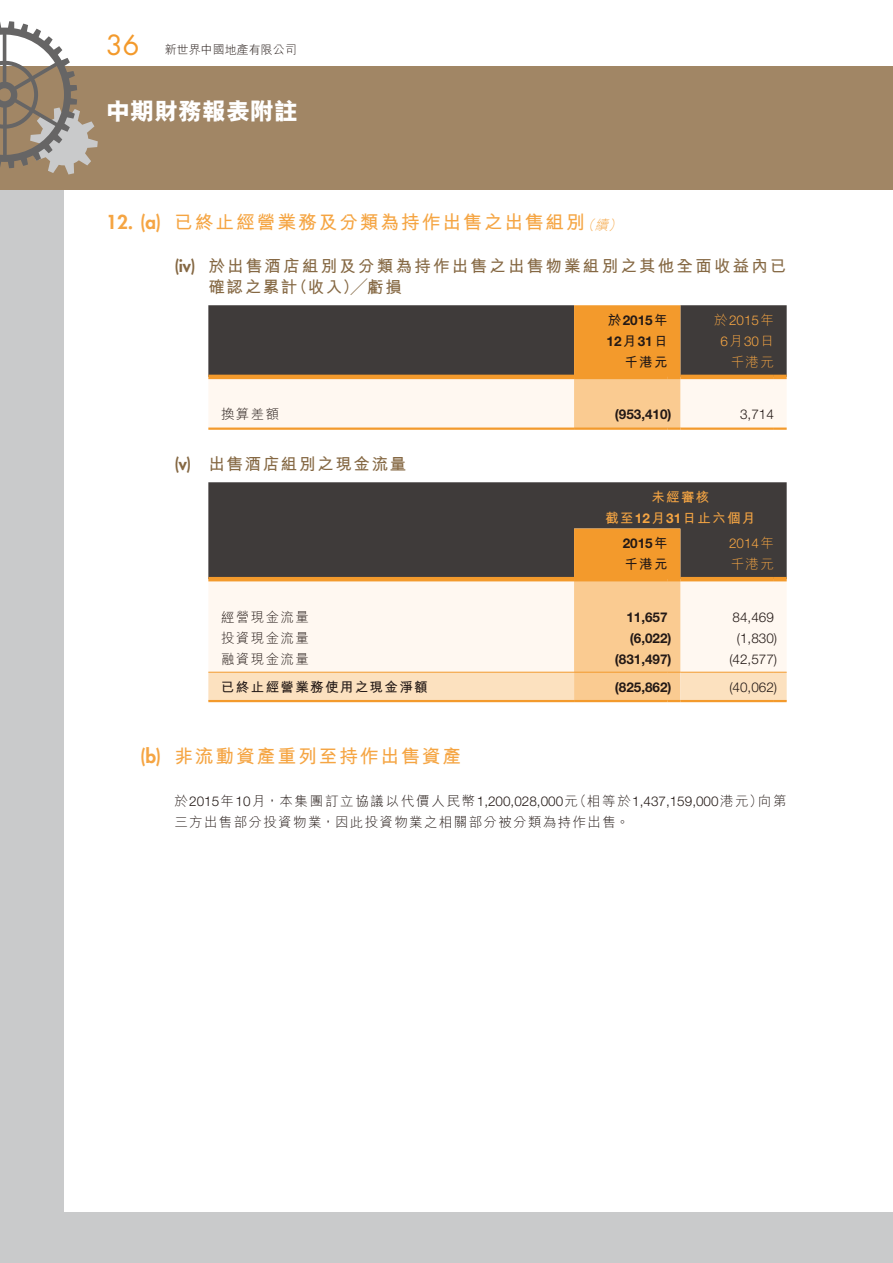
<style>
.page{position:relative;width:893px;height:1263px;background:#fff}
.page>*{position:absolute;margin:0;border:0;box-sizing:border-box;transform-origin:0 0}
.t1{font:27px "Futura Std";color:#f39a2c}
.t2{font:800 24px "M Hei HK";color:#fff}
.t3{font:700 18.75px "M Hei HK";letter-spacing:.1em;color:#f5a543}
.t4{font:700 16.5px/21px "M Hei HK";letter-spacing:.135em;color:#856843}
.t5{font:700 16.5px "M Hei HK";letter-spacing:.1em;color:#856843}
.t6{font:300 13.5px "Helvetica Neue LT Std";color:#231916}
.t7{font:700 13.5px/21px "Helvetica Neue LT Std";color:#231916}
.t8{font:300 13.5px "M Hei HK";letter-spacing:.1em;color:#231916}
.t9{font:700 13.5px "M Hei HK";letter-spacing:.1em;color:#231916}
.t10{font:300 13.5px/21px "Helvetica Neue LT Std";color:#f5a543;text-align:center}
.t11{font:700 13.5px/21px "M Hei HK";letter-spacing:.1em;color:#f5a543;text-align:center}
.t12{font:300 13.5px "M Hei HK";letter-spacing:.1em;color:#f5a543}
.t13{font:300 12px "M Hei HK";color:#231916}
.s1{font-family:"Futura Std";font-weight:800}
.s2{font-weight:300;font-style:italic;font-size:13.5px}
.s3{font-family:"M Hei HK"}
.s4{font-family:"Helvetica Neue LT Std"}
</style>
<div class="page">
<div style="left:0;top:148px;width:893px;height:1115px;background:#c9cacb"></div>
<div style="left:65px;top:166px;width:828px;height:1046px;background:#fff"></div>
<div style="left:0;top:66px;width:893px;height:123px;background:#a18665"></div>
<svg style="left:0;top:21px;width:98px;height:153px"></svg>
<svg style="left:208px;top:305px;width:579px;height:125px"></svg>
<hr style="left:208px;top:375px;width:366px;height:4px;background:#f39a2c">
<hr style="left:574px;top:375px;width:94px;height:4px;background:#f39a2c">
<hr style="left:668px;top:375px;width:12px;height:4px;background:#f39a2c">
<hr style="left:680px;top:375px;width:94px;height:4px;background:#f39a2c">
<hr style="left:774px;top:375px;width:13px;height:4px;background:#f39a2c">
<div style="left:208px;top:482px;width:579px;height:46px;background:#3f3b3a"></div>
<svg style="left:208px;top:528px;width:579px;height:174px"></svg>
<h1 class="t1" style="left:106px;top:28px;width:35px">36</h1>
<p class="t13" style="left:165px;top:43px;width:133px">新世界中國地產有限公司</p>
<h2 class="t2" style="left:106px;top:99px;width:193px">中期財務報表附註</h2>
<h3 class="t3" style="left:106px;top:209px;width:520px"><span class="s1">12. (a)</span> 已終止經營業務及分類為持作出售之出售組別<span class="s2">（續）</span></h3>
<p class="t4" style="left:208px;top:254px;width:580px;text-indent:-34px"><span class="s1">(iv)</span> 於出售酒店組別及分類為持作出售之出售物業組別之其他全面收益內已確認之累計（收入）╱虧損</p>
<p class="t7" style="left:606px;top:309px;width:63px"><span class="s3">於</span>2015<span class="s3">年<br></span>12<span class="s3">月</span>31<span class="s3">日</span></p>
<p class="t10" style="left:714px;top:309px;width:61px"><span class="s3">於</span>2015<span class="s3">年<br></span>6<span class="s3">月</span>30<span class="s3">日</span></p>
<p class="t9" style="left:624px;top:352px;width:45px">千港元</p>
<p class="t12" style="left:731px;top:355px;width:45px">千港元</p>
<p class="t8" style="left:221px;top:408px;width:60px">換算差額</p>
<p class="t7" style="left:615px;top:404px;width:58px">(953,410)</p>
<p class="t6" style="left:740px;top:406px;width:35px">3,714</p>
<p class="t5" style="left:174px;top:452px;width:234px"><span class="s1">(v)</span> 出售酒店組別之現金流量</p>
<p class="t11" style="left:605px;top:485px;width:152px">未經審核<br>截至<span class="s4">12</span>月<span class="s4">31</span>日止六個月</p>
<p class="t7" style="left:623px;top:532px;width:46px">2015<span class="s3">年</span></p>
<p class="t10" style="left:729px;top:532px;width:46px">2014<span class="s3">年</span></p>
<p class="t9" style="left:624px;top:554px;width:45px">千港元</p>
<p class="t12" style="left:731px;top:557px;width:45px">千港元</p>
<p class="t8" style="left:221px;top:610px;width:89px">經營現金流量</p>
<p class="t7" style="left:626px;top:606px;width:43px">11,657</p>
<p class="t6" style="left:733px;top:609px;width:43px">84,469</p>
<p class="t8" style="left:221px;top:631px;width:89px">投資現金流量</p>
<p class="t7" style="left:630px;top:627px;width:43px">(6,022)</p>
<p class="t6" style="left:737px;top:630px;width:42px">(1,830)</p>
<p class="t8" style="left:221px;top:652px;width:89px">融資現金流量</p>
<p class="t7" style="left:615px;top:648px;width:58px">(831,497)</p>
<p class="t6" style="left:729px;top:651px;width:49px">(42,577)</p>
<p class="t9" style="left:221px;top:677px;width:208px">已終止經營業務使用之現金淨額</p>
<p class="t7" style="left:615px;top:676px;width:58px">(825,862)</p>
<p class="t6" style="left:729px;top:679px;width:49px">(40,062)</p>
<h3 class="t3" style="left:140px;top:742px;width:322px"><span class="s1">(b)</span> 非流動資產重列至持作出售資產</h3>
<p class="t6" style="left:174px;top:792px;width:614px"><span class="s3">於</span>2015<span class="s3">年</span>10<span class="s3">月，本集團訂立協議以代價人民幣</span>1,200,028,000<span class="s3">元（相等於</span>1,437,159,000<span class="s3">港元）向第</span></p>
<p class="t8" style="left:174px;top:815px;width:456px">三方出售部分投資物業，因此投資物業之相關部分被分類為持作出售。</p>
</div>
